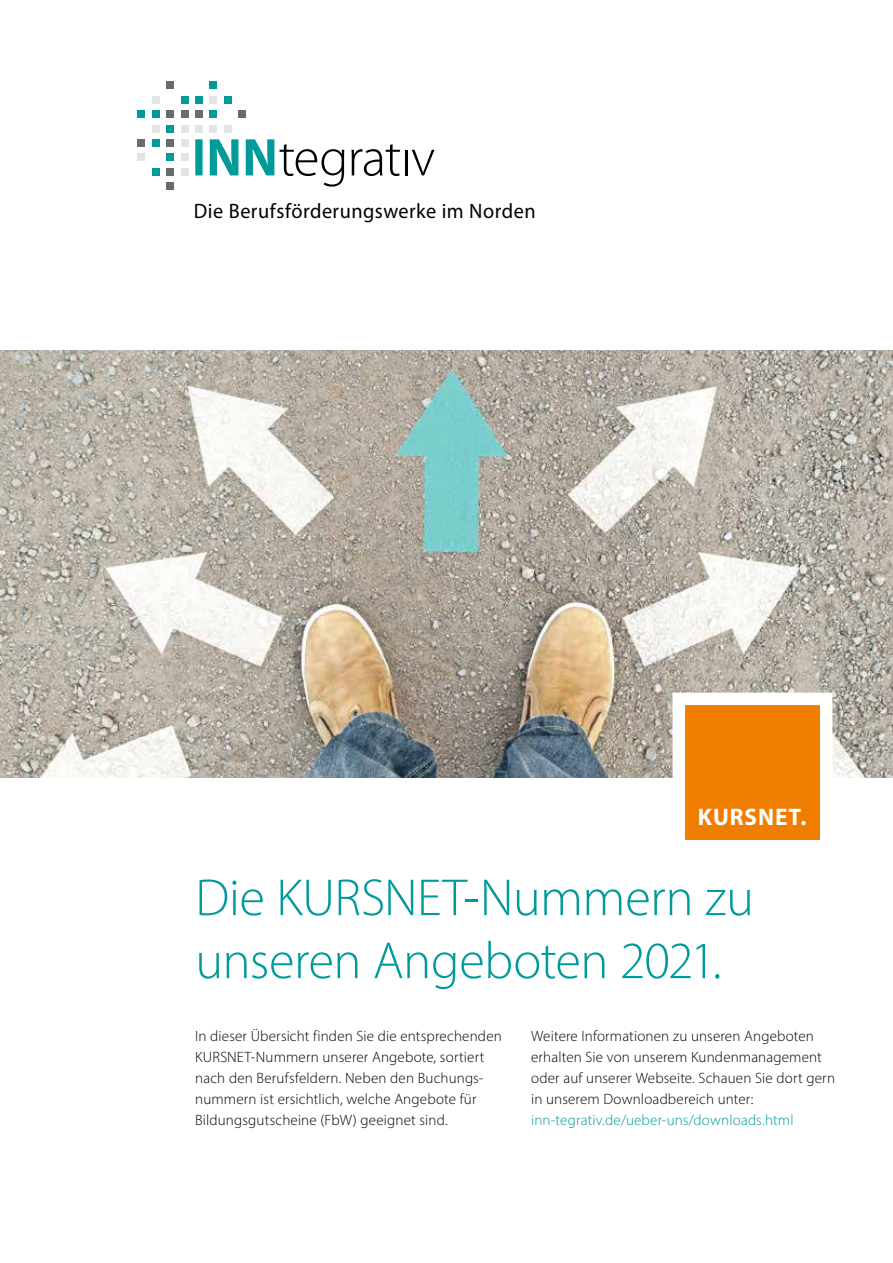
<style>
.page{position:relative;width:893px;height:1263px;background:#fff}
.page>*{position:absolute;margin:0;border:0;box-sizing:border-box;transform-origin:0 0}
.t1{font:300 52.5px/63px "Myriad Pro";letter-spacing:-.01em;color:#009a9b}
.t2{font:700 24px "Myriad Pro";letter-spacing:.04em;color:#fff}
.t3{font:20.85px "Myriad Pro";letter-spacing:.025em;color:#000}
.t4{font:300 15px/21px "Myriad Pro";letter-spacing:.01em;color:#000}
.t5{font:300 15px "Myriad Pro";letter-spacing:.01em;color:#009a9b}
</style>
<div class="page">
<img style="left:0;top:351px;width:893px;height:427px">
<div style="left:138px;top:111px;width:7px;height:7px;background:#009a9b"></div>
<div style="left:138px;top:139px;width:7px;height:8px;background:#676c6e"></div>
<div style="left:138px;top:154px;width:7px;height:7px;background:#e2e4e5"></div>
<div style="left:152px;top:96px;width:7px;height:7px;background:#e2e4e5"></div>
<div style="left:152px;top:111px;width:7px;height:7px;background:#009a9b"></div>
<div style="left:152px;top:125px;width:7px;height:7px;background:#e2e4e5"></div>
<div style="left:152px;top:139px;width:7px;height:8px;background:#009a9b"></div>
<div style="left:167px;top:154px;width:7px;height:7px;background:#009a9b"></div>
<div style="left:152px;top:168px;width:7px;height:7px;background:#009a9b"></div>
<div style="left:167px;top:82px;width:7px;height:7px;background:#676c6e"></div>
<div style="left:167px;top:111px;width:7px;height:7px;background:#676c6e"></div>
<div style="left:167px;top:125px;width:7px;height:7px;background:#009a9b"></div>
<div style="left:167px;top:139px;width:7px;height:8px;background:#676c6e"></div>
<div style="left:167px;top:168px;width:7px;height:7px;background:#676c6e"></div>
<div style="left:167px;top:183px;width:7px;height:7px;background:#676c6e"></div>
<div style="left:181px;top:96px;width:7px;height:7px;background:#009a9b"></div>
<div style="left:181px;top:111px;width:7px;height:7px;background:#676c6e"></div>
<div style="left:181px;top:125px;width:7px;height:7px;background:#e2e4e5"></div>
<div style="left:181px;top:139px;width:7px;height:8px;background:#e2e4e5"></div>
<div style="left:181px;top:154px;width:7px;height:7px;background:#e2e4e5"></div>
<div style="left:181px;top:168px;width:7px;height:7px;background:#e2e4e5"></div>
<div style="left:195px;top:96px;width:8px;height:7px;background:#009a9b"></div>
<div style="left:195px;top:111px;width:8px;height:7px;background:#676c6e"></div>
<div style="left:195px;top:125px;width:8px;height:7px;background:#e2e4e5"></div>
<div style="left:210px;top:82px;width:7px;height:7px;background:#009a9b"></div>
<div style="left:210px;top:96px;width:7px;height:7px;background:#e2e4e5"></div>
<div style="left:210px;top:111px;width:7px;height:7px;background:#009a9b"></div>
<div style="left:210px;top:125px;width:7px;height:7px;background:#e2e4e5"></div>
<div style="left:224px;top:96px;width:7px;height:7px;background:#009a9b"></div>
<div style="left:224px;top:125px;width:7px;height:7px;background:#e2e4e5"></div>
<div style="left:239px;top:111px;width:7px;height:7px;background:#676c6e"></div>
<svg style="left:195px;top:139px;width:79px;height:36px"></svg>
<svg style="left:280px;top:144px;width:64px;height:43px"></svg>
<svg style="left:352px;top:144px;width:48px;height:32px"></svg>
<hr style="left:405px;top:150px;width:2px;height:25px;background:#000">
<svg style="left:412px;top:150px;width:22px;height:25px"></svg>
<svg style="left:666px;top:686px;width:173px;height:154px"></svg>
<h3 class="t3" style="left:194px;top:198px;width:343px">Die Berufsförderungswerke im Norden</h3>
<h2 class="t2" style="left:698px;top:802px;width:110px">KURSNET.</h2>
<h1 class="t1" style="left:195px;top:866px;width:560px">Die KURSNET-Nummern zu unseren Angeboten 2021.</h1>
<p class="t4" style="left:195px;top:1025px;width:308px">In dieser Übersicht finden Sie die entsprechenden KURSNET-Nummern unserer Angebote, sortiert nach den Berufsfeldern. Neben den Buchungs&shy;nummern ist ersichtlich, welche Angebote für Bildungsgutscheine (FbW) geeignet sind.</p>
<p class="t4" style="left:531px;top:1025px;width:305px">Weitere Informationen zu unseren Angeboten erhalten Sie von unserem Kundenmanagement oder auf unserer Webseite. Schauen Sie dort gern in unserem Downloadbereich unter:</p>
<p class="t5" style="left:531px;top:1111px;width:264px">inn-tegrativ.de/ueber-uns/downloads.html</p>
</div>
